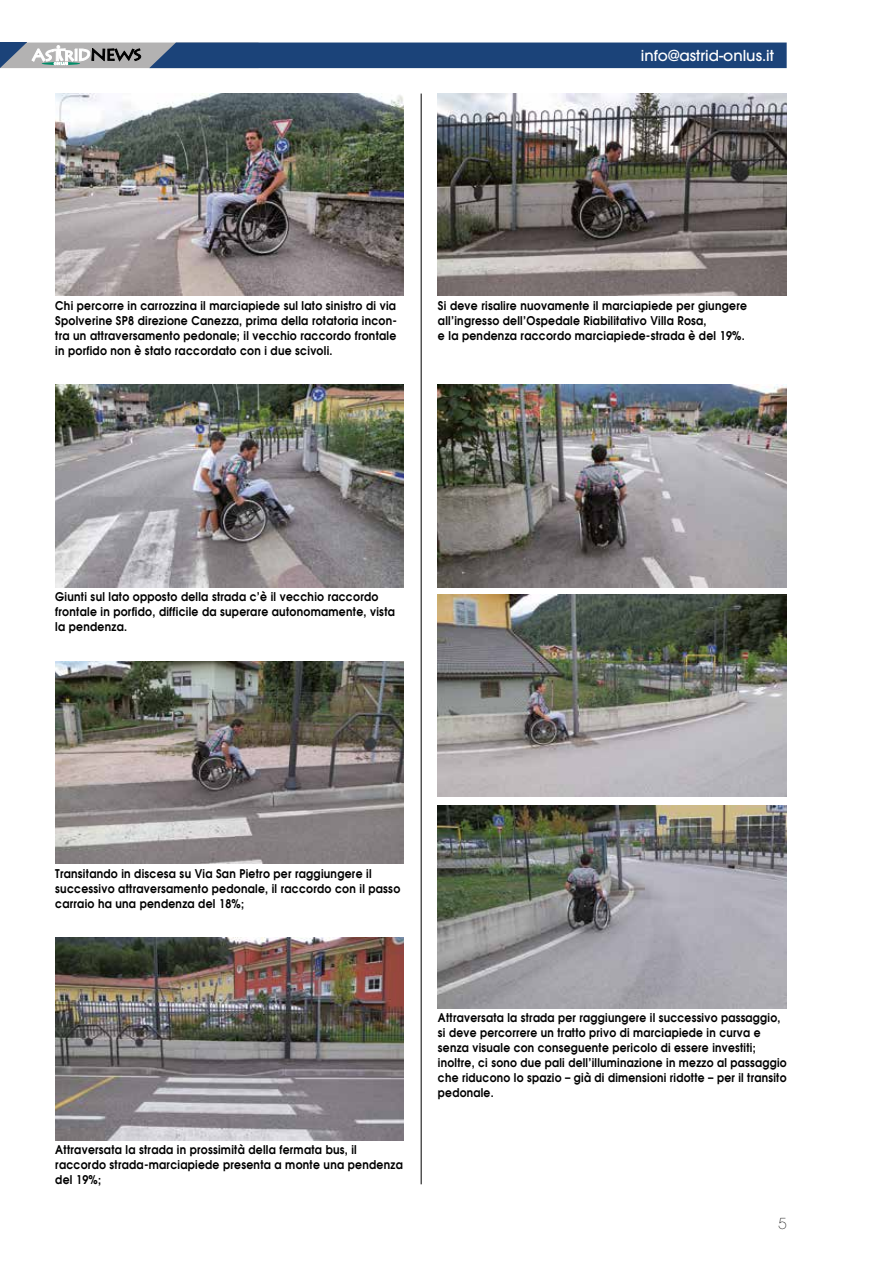
<style>
.page{position:relative;width:893px;height:1263px;background:#fff}
.page>*{position:absolute;margin:0;border:0;box-sizing:border-box;transform-origin:0 0}
.t1{font:500 15px "Avant Garde";color:#fff}
.t2{font:200 15px "Avant Garde";color:#000}
.t3{font:600 12px/15px "Avant Garde";letter-spacing:.025em;color:#000;scale:.9 1}
.t4{font:600 12px/15px "Avant Garde";letter-spacing:.025em;color:#000;scale:.89 1}
</style>
<div class="page">
<svg style="left:0;top:42px;width:787px;height:102px"></svg>
<hr style="left:421px;top:94px;width:1px;height:1090px;background:#000">
<img style="left:55px;top:94px;width:349px;height:202px">
<img style="left:55px;top:385px;width:349px;height:202px">
<img style="left:55px;top:661px;width:349px;height:203px">
<img style="left:55px;top:938px;width:349px;height:202px">
<img style="left:438px;top:94px;width:349px;height:202px">
<img style="left:438px;top:385px;width:349px;height:202px">
<img style="left:438px;top:594px;width:349px;height:203px">
<img style="left:438px;top:806px;width:349px;height:202px">
<p class="t1" style="left:641px;top:47px;width:135px">info@astrid-onlus.it</p>
<p class="t3" style="left:55px;top:298px;width:381px;text-align:justify">Chi percorre in carrozzina il marciapiede sul lato sinistro di via Spolverine SP8 direzione Canezza, prima della rotatoria incon&shy;tra un attraversamento pedonale; il vecchio raccordo frontale in porfido non è stato raccordato con i due scivoli.</p>
<p class="t3" style="left:438px;top:298px;width:345px">Si deve risalire nuovamente il marciapiede per giungere all’ingresso dell’Ospedale Riabilitativo Villa Rosa,<br>e la pendenza raccordo marciapiede-strada è del 19%.</p>
<p class="t3" style="left:55px;top:589px;width:379px">Giunti sul lato opposto della strada c’è il vecchio raccordo frontale in porfido, difficile da superare autonomamente, vista la pendenza.</p>
<p class="t3" style="left:55px;top:866px;width:385px">Transitando in discesa su Via San Pietro per raggiungere il successivo attraversamento pedonale, il raccordo con il passo carraio ha una pendenza del 18%;</p>
<p class="t3" style="left:55px;top:1142px;width:388px">Attraversata la strada in prossimità della fermata bus, il raccordo strada-marciapiede presenta a monte una pendenza del 19%;</p>
<p class="t4" style="left:438px;top:1010px;width:393px">Attraversata la strada per raggiungere il successivo passaggio, si deve percorrere un tratto privo di marciapiede in curva e senza visuale con conseguente pericolo di essere investiti; inoltre, ci sono due pali dell’illuminazione in mezzo al passaggio che riducono lo spazio – già di dimensioni ridotte – per il transito pedonale.</p>
<p class="t2" style="left:778px;top:1215px;width:10px">5</p>
</div>
